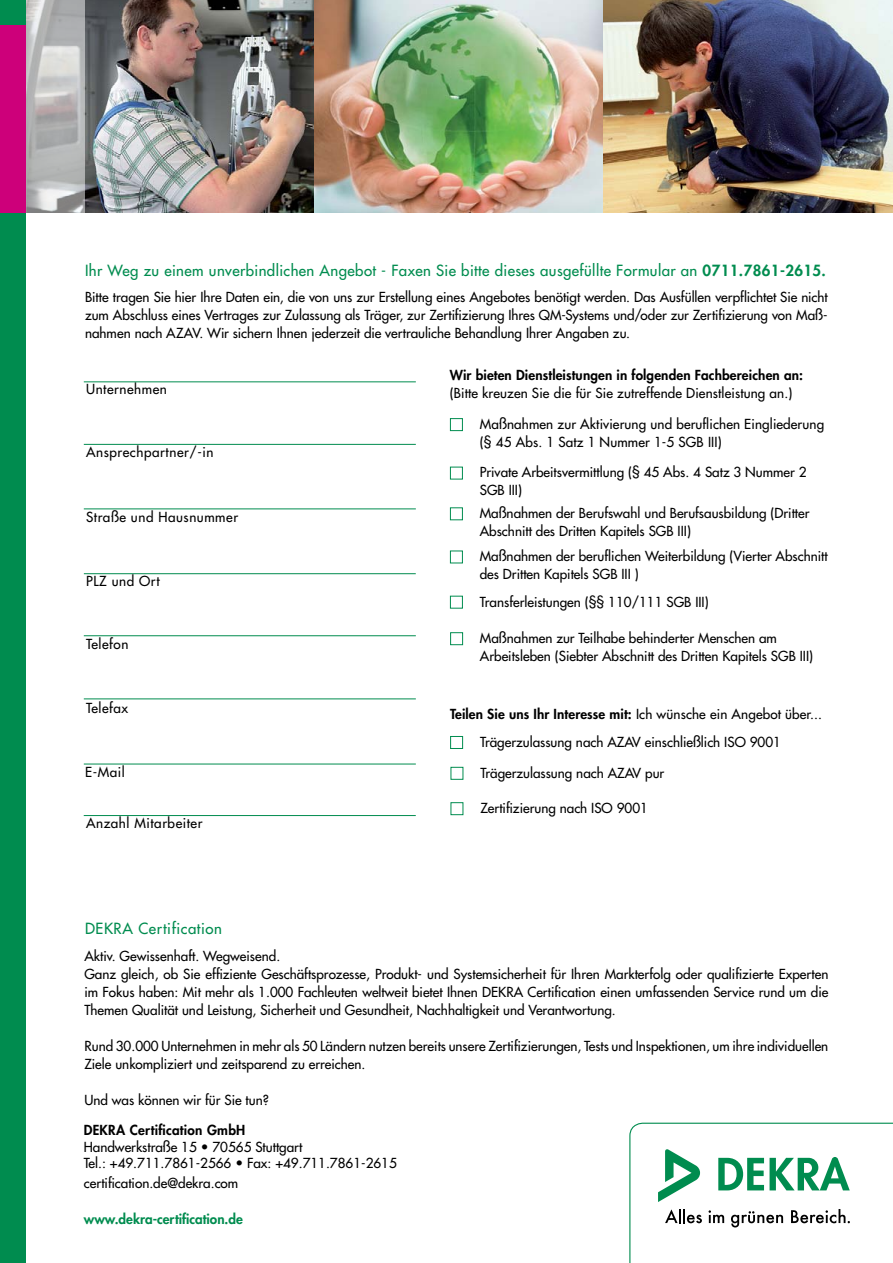
<style>
.page{position:relative;width:893px;height:1263px;background:#fff}
.page>*{position:absolute;margin:0;border:0;box-sizing:border-box;transform-origin:0 0}
.t1{font:500 15px "Futura Std";letter-spacing:.025em;color:#008c4f}
.t2{font:500 13.5px/18px "Futura Std";color:#000}
.t3{font:500 13.5px "Futura Std";letter-spacing:.04em;color:#000}
.t4{font:800 13.5px "Futura Std";letter-spacing:.01em;color:#000}
.t5{font:800 13.5px "Futura Std";color:#008c4f}
.s1{font-weight:800}
</style>
<div class="page">
<img style="left:85px;top:0;width:230px;height:213px">
<img style="left:315px;top:0;width:289px;height:213px">
<img style="left:604px;top:0;width:289px;height:213px">
<svg style="left:26px;top:0;width:59px;height:213px"></svg>
<div style="left:0;top:212px;width:26px;height:1051px;background:#008c4f"></div>
<div style="left:0;top:0;width:26px;height:115px;background:#008c4f"></div>
<div style="left:0;top:26px;width:26px;height:187px;background:#cd007a"></div>
<svg style="left:629px;top:1123px;width:264px;height:140px"></svg>
<hr style="left:84px;top:381px;width:332px;height:1px;background:#008c4f">
<hr style="left:84px;top:444px;width:332px;height:1px;background:#008c4f">
<hr style="left:84px;top:508px;width:332px;height:1px;background:#008c4f">
<hr style="left:84px;top:573px;width:332px;height:1px;background:#008c4f">
<hr style="left:84px;top:635px;width:332px;height:1px;background:#008c4f">
<hr style="left:84px;top:698px;width:332px;height:1px;background:#008c4f">
<hr style="left:84px;top:764px;width:332px;height:1px;background:#008c4f">
<hr style="left:84px;top:815px;width:332px;height:1px;background:#008c4f">
<div style="left:450px;top:418px;width:13px;height:13px;border:1px solid #008c4f"></div>
<div style="left:450px;top:467px;width:13px;height:12px;border:1px solid #008c4f"></div>
<div style="left:450px;top:507px;width:13px;height:13px;border:1px solid #008c4f"></div>
<div style="left:450px;top:551px;width:13px;height:12px;border:1px solid #008c4f"></div>
<div style="left:450px;top:596px;width:13px;height:12px;border:1px solid #008c4f"></div>
<div style="left:450px;top:632px;width:13px;height:13px;border:1px solid #008c4f"></div>
<div style="left:450px;top:736px;width:13px;height:13px;border:1px solid #008c4f"></div>
<div style="left:451px;top:767px;width:12px;height:13px;border:1px solid #008c4f"></div>
<div style="left:451px;top:802px;width:12px;height:13px;border:1px solid #008c4f"></div>
<p class="t1" style="left:85px;top:261px;width:742px">Ihr Weg zu einem unverbindlichen Angebot - Faxen Sie bitte dieses ausgefüllte Formular an <span class="s1">0711.7861-2615.</span></p>
<p class="t2" style="left:85px;top:288px;width:744px;text-align:justify">Bitte tragen Sie hier Ihre Daten ein, die von uns zur Erstellung eines Angebotes benötigt werden. Das Ausfüllen verpflichtet Sie nicht zum Abschluss eines Vertrages zur Zulassung als Träger, zur Zertifizierung Ihres QM-Systems und/oder zur Zertifizierung von Maß&shy;nahmen nach AZAV. Wir sichern Ihnen jederzeit die vertrauliche Behandlung Ihrer Angaben zu.</p>
<p class="t3" style="left:86px;top:381px;width:82px">Unternehmen</p>
<p class="t3" style="left:86px;top:443px;width:129px">Ansprechpartner/-in</p>
<p class="t3" style="left:86px;top:508px;width:153px">Straße und Hausnummer</p>
<p class="t3" style="left:86px;top:572px;width:75px">PLZ und Ort</p>
<p class="t3" style="left:86px;top:636px;width:44px">Telefon</p>
<p class="t3" style="left:86px;top:699px;width:44px">Telefax</p>
<p class="t2" style="left:85px;top:763px;width:41px">E-Mail</p>
<p class="t3" style="left:86px;top:814px;width:118px">Anzahl Mitarbeiter</p>
<p class="t4" style="left:450px;top:366px;width:355px">Wir bieten Dienstleistungen in folgenden Fachbereichen an:</p>
<p class="t2" style="left:450px;top:384px;width:344px">(Bitte kreuzen Sie die für Sie zutreffende Dienstleistung an.)</p>
<p class="t2" style="left:480px;top:415px;width:346px">Maßnahmen zur Aktivierung und beruflichen Eingliederung (§ 45 Abs. 1 Satz 1 Nummer 1-5 SGB III)</p>
<p class="t2" style="left:480px;top:463px;width:328px">Private Arbeitsvermittlung (§ 45 Abs. 4 Satz 3 Nummer 2<br>SGB III)</p>
<p class="t2" style="left:480px;top:504px;width:331px">Maßnahmen der Berufswahl und Berufsausbildung (Dritter<br>Abschnitt des Dritten Kapitels SGB III)</p>
<p class="t2" style="left:480px;top:547px;width:349px">Maßnahmen der beruflichen Weiterbildung (Vierter Abschnitt des Dritten Kapitels SGB III )</p>
<p class="t2" style="left:480px;top:593px;width:230px">Transferleistungen (§§ 110/111 SGB III)</p>
<p class="t2" style="left:480px;top:629px;width:335px">Maßnahmen zur Teilhabe behinderter Menschen am<br>Arbeitsleben (Siebter Abschnitt des Dritten Kapitels SGB III)</p>
<p class="t2" style="left:480px;top:701px;width:344px;line-height:27.6px;text-indent:-30px"><span class="s1">Teilen Sie uns Ihr Interesse mit:</span> Ich wünsche ein Angebot über...<br>Trägerzulassung nach AZAV einschließlich ISO 9001</p>
<p class="t2" style="left:480px;top:764px;width:185px">Trägerzulassung nach AZAV pur</p>
<p class="t2" style="left:480px;top:799px;width:169px">Zertifizierung nach ISO 9001</p>
<p class="t1" style="left:85px;top:919px;width:139px">DEKRA Certification</p>
<p class="t2" style="left:84px;top:947px;width:745px">Aktiv. Gewissenhaft. Wegweisend.<br>Ganz gleich, ob Sie effiziente Geschäftsprozesse, Produkt- und Systemsicherheit für Ihren Markterfolg oder qualifizierte Experten im Fokus haben: Mit mehr als 1.000 Fachleuten weltweit bietet Ihnen DEKRA Certification einen umfassenden Service rund um die Themen Qualität und Leistung, Sicherheit und Gesundheit, Nachhaltigkeit und Verantwortung.</p>
<p class="t2" style="left:84px;top:1037px;width:745px">Rund 30.000 Unternehmen in mehr als 50 Ländern nutzen bereits unsere Zertifizierungen, Tests und Inspektionen, um ihre individuellen<br>Ziele unkompliziert und zeitsparend zu erreichen.</p>
<p class="t2" style="left:84px;top:1091px;width:186px">Und was können wir für Sie tun?</p>
<p class="t4" style="left:84px;top:1122px;width:163px">DEKRA Certification GmbH</p>
<p class="t2" style="left:84px;top:1138px;width:315px;line-height:16.5px">Handwerkstraße 15 • 70565 Stuttgart<br>Tel.: +49.711.7861-2566 • Fax: +49.711.7861-2615</p>
<p class="t2" style="left:84px;top:1174px;width:156px">certification.de@dekra.com</p>
<p class="t5" style="left:84px;top:1210px;width:161px">www.dekra-certification.de</p>
</div>
